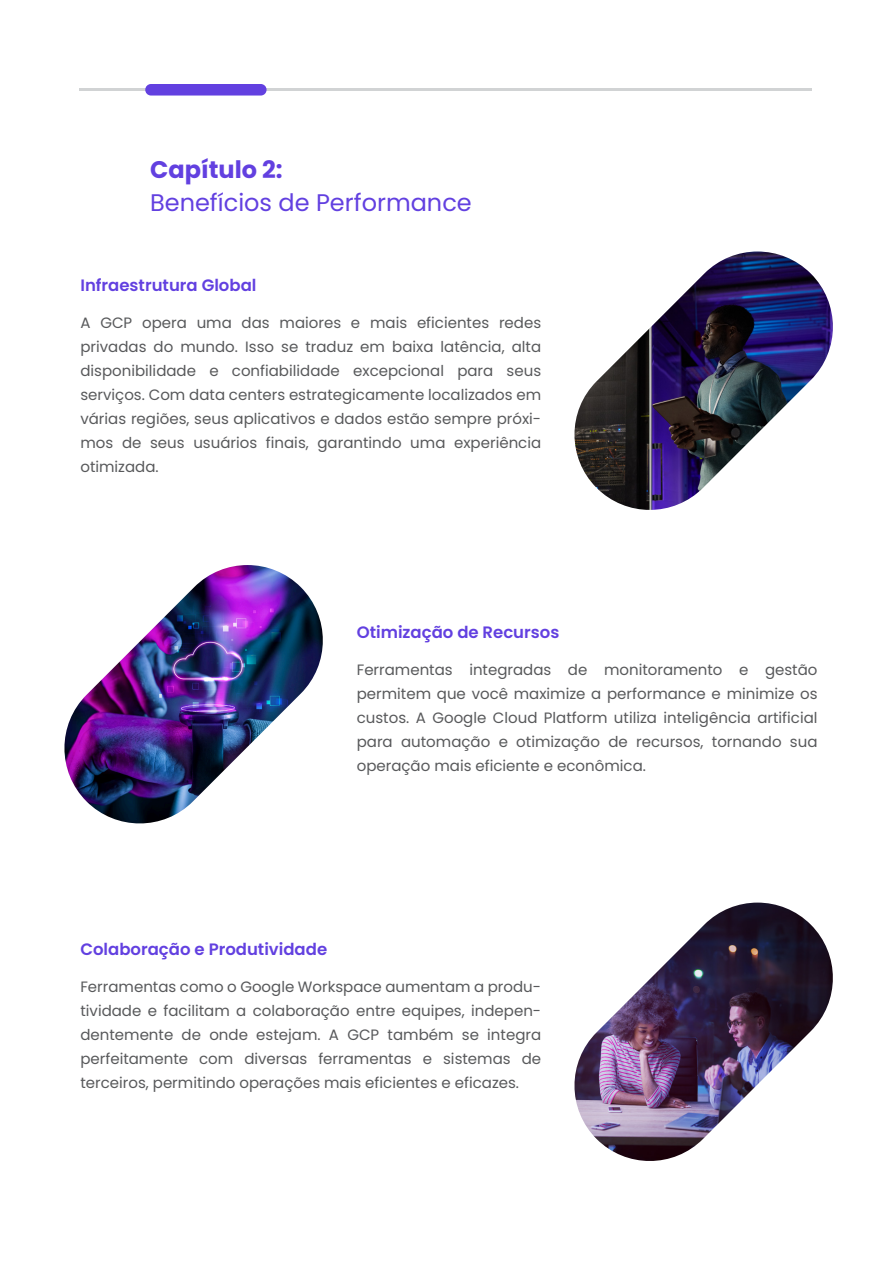
<style>
.page{position:relative;width:893px;height:1263px;background:#fff}
.page>*{position:absolute;margin:0;border:0;box-sizing:border-box;transform-origin:0 0}
.t1{font:24px "Poppins";color:#6240e0}
.t2{font:700 24px "Poppins";color:#6240e0}
.t3{font:600 16.5px "Poppins";color:#6240e0}
.t4{font:15px/24px "Poppins";color:#58595b;text-align:justify}
</style>
<div class="page">
<hr style="left:80px;top:89px;width:732px;height:2px;background:#d1d3d4">
<div style="left:145px;top:84px;width:122px;height:12px;background:#6240e0;border-radius:6px"></div>
<img style="left:574px;top:251px;width:259px;height:259px">
<img style="left:64px;top:565px;width:259px;height:259px">
<img style="left:574px;top:902px;width:259px;height:259px">
<h1 class="t2" style="left:150px;top:156px;width:134px">Capítulo 2:</h1>
<h1 class="t1" style="left:150px;top:189px;width:323px">Benefícios de Performance</h1>
<p class="t3" style="left:80px;top:275px;width:178px">Infraestrutura Global</p>
<p class="t4" style="left:80px;top:310px;width:462px">A GCP opera uma das maiores e mais eficientes redes privadas do mundo. Isso se traduz em baixa latência, alta disponibilidade e confiabilidade excepcional para seus serviços. Com data centers estrategicamente localizados em várias regiões, seus aplicativos e dados estão sempre próxi&shy;mos de seus usuários finais, garantindo uma experiência otimizada.</p>
<p class="t3" style="left:357px;top:623px;width:204px">Otimização de Recursos</p>
<p class="t4" style="left:357px;top:658px;width:462px">Ferramentas integradas de monitoramento e gestão permitem que você maximize a performance e minimize os custos. A Google Cloud Platform utiliza inteligência artificial para automação e otimização de recursos, tornando sua operação mais eficiente e econômica.</p>
<p class="t3" style="left:80px;top:940px;width:248px">Colaboração e Produtividade</p>
<p class="t4" style="left:80px;top:975px;width:462px">Ferramentas como o Google Workspace aumentam a produ&shy;tividade e facilitam a colaboração entre equipes, indepen&shy;dentemente de onde estejam. A GCP também se integra perfeitamente com diversas ferramentas e sistemas de terceiros, permitindo operações mais eficientes e eficazes.</p>
</div>
